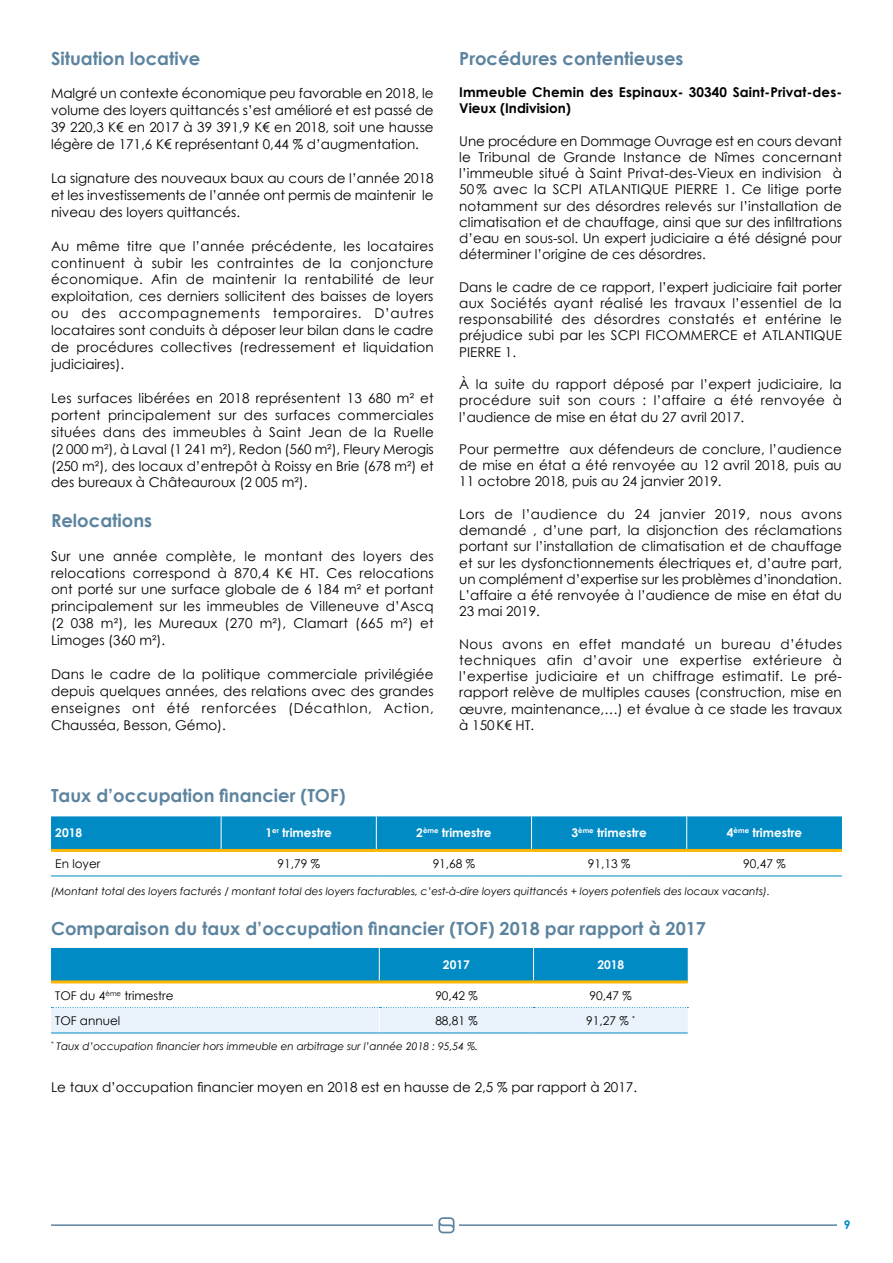
<style>
.page{position:relative;width:893px;height:1263px;background:#fff}
.page>*{position:absolute;margin:0;border:0;box-sizing:border-box;transform-origin:0 0}
.t1{font:700 18px "Century Gothic";color:#5d849f}
.t2{font:13.5px/16.2px "Century Gothic";color:#000;text-align:justify}
.t3{font:700 13.5px/16.2px "Century Gothic";letter-spacing:.01em;color:#000}
.t4{font:12px "Century Gothic";color:#000}
.t5{font:700 12px "Century Gothic";color:#fff}
.t6{font:700 12px "Century Gothic";color:#008bc5}
.t7{font:italic 10.5px "Century Gothic";color:#000}
</style>
<div class="page">
<hr style="left:51px;top:1224px;width:791px;height:2px;background:#5d849f">
<div style="left:837px;top:1212px;width:20px;height:24px;background:#fff"></div>
<div style="left:434px;top:1217px;width:25px;height:19px;background:#fff"></div>
<svg style="left:438px;top:1217px;width:17px;height:16px"></svg>
<svg style="left:51px;top:816px;width:791px;height:33px;background:#048dc5"></svg>
<hr style="left:51px;top:875px;width:170px;height:1px;background:#008bc5">
<hr style="left:221px;top:875px;width:155px;height:1px;background:#008bc5">
<hr style="left:376px;top:875px;width:155px;height:1px;background:#008bc5">
<hr style="left:531px;top:875px;width:156px;height:1px;background:#008bc5">
<hr style="left:687px;top:875px;width:155px;height:1px;background:#008bc5">
<hr style="left:51px;top:849px;width:170px;height:3px;background:#fab600">
<hr style="left:221px;top:849px;width:155px;height:3px;background:#fab600">
<hr style="left:376px;top:849px;width:155px;height:3px;background:#fab600">
<hr style="left:531px;top:849px;width:156px;height:3px;background:#fab600">
<hr style="left:687px;top:849px;width:155px;height:3px;background:#fab600">
<svg style="left:51px;top:948px;width:637px;height:85px"></svg>
<h1 class="t1" style="left:51px;top:44px;width:151px">Situation locative</h1>
<p class="t2" style="left:51px;top:85px;width:384px;line-height:17px">Malgré un contexte économique peu favorable en 2018, le volume des loyers quittancés s’est amélioré et est passé de 39 220,3 K€ en 2017 à 39 391,9 K€ en 2018, soit une hausse légère de 171,6 K€ représentant 0,44 % d’augmentation.</p>
<p class="t2" style="left:51px;top:169px;width:384px;line-height:17px">La signature des nouveaux baux au cours de l’année 2018 et les investissements de l’année ont permis de maintenir le niveau des loyers quittancés.</p>
<p class="t2" style="left:51px;top:237px;width:384px;line-height:17px">Au même titre que l’année précédente, les locataires continuent à subir les contraintes de la conjoncture économique. Afin de maintenir la rentabilité de leur exploitation, ces derniers sollicitent des baisses de loyers ou des accompagnements temporaires. D’autres locataires sont conduits à déposer leur bilan dans le cadre de procédures collectives (redressement et liquidation judiciaires).</p>
<p class="t2" style="left:51px;top:389px;width:384px;line-height:17px">Les surfaces libérées en 2018 représentent 13 680 m² et portent principalement sur des surfaces commerciales situées dans des immeubles à Saint Jean de la Ruelle (2 000 m²), à Laval (1 241 m²), Redon (560 m²), Fleury Merogis (250 m²), des locaux d’entrepôt à Roissy en Brie (678 m²) et des bureaux à Châteauroux (2 005 m²).</p>
<h1 class="t1" style="left:51px;top:507px;width:103px">Relocations</h1>
<p class="t2" style="left:51px;top:547px;width:384px;line-height:17px">Sur une année complète, le montant des loyers des relocations correspond à 870,4 K€ HT. Ces relocations ont porté sur une surface globale de 6 184 m² et portant principalement sur les immeubles de Villeneuve d’Ascq (2 038 m²), les Mureaux (270 m²), Clamart (665 m²) et Limoges (360 m²).</p>
<p class="t2" style="left:51px;top:665px;width:384px;line-height:17px">Dans le cadre de la politique commerciale privilégiée depuis quelques années, des relations avec des grandes enseignes ont été renforcées (Décathlon, Action, Chausséa, Besson, Gémo).</p>
<h1 class="t1" style="left:459px;top:44px;width:226px">Procédures contentieuses</h1>
<p class="t3" style="left:459px;top:83px;width:384px">Immeuble Chemin des Espinaux- 30340 Saint-Privat-des-<br>Vieux (Indivision)</p>
<p class="t2" style="left:459px;top:132px;width:384px">Une procédure en Dommage Ouvrage est en cours devant le Tribunal de Grande Instance de Nîmes concernant l’immeuble situé à Saint Privat-des-Vieux en indivision à 50% avec la SCPI ATLANTIQUE PIERRE 1. Ce litige porte notamment sur des désordres relevés sur l’installation de climatisation et de chauffage, ainsi que sur des infiltrations d’eau en sous-sol. Un expert judiciaire a été désigné pour déterminer l’origine de ces désordres.</p>
<p class="t2" style="left:459px;top:279px;width:384px">Dans le cadre de ce rapport, l’expert judiciaire fait porter aux Sociétés ayant réalisé les travaux l’essentiel de la responsabilité des désordres constatés et entérine le préjudice subi par les SCPI FICOMMERCE et ATLANTIQUE PIERRE 1.</p>
<p class="t2" style="left:459px;top:376px;width:384px">À la suite du rapport déposé par l’expert judiciaire, la procédure suit son cours : l’affaire a été renvoyée à l’audience de mise en état du 27 avril 2017.</p>
<p class="t2" style="left:459px;top:441px;width:384px">Pour permettre aux défendeurs de conclure, l’audience de mise en état a été renvoyée au 12 avril 2018, puis au 11 octobre 2018, puis au 24 janvier 2019.</p>
<p class="t2" style="left:459px;top:506px;width:384px">Lors de l’audience du 24 janvier 2019, nous avons demandé , d’une part, la disjonction des réclamations portant sur l’installation de climatisation et de chauffage et sur les dysfonctionnements électriques et, d’autre part, un complément d’expertise sur les problèmes d’inondation.<br>L’affaire a été renvoyée à l’audience de mise en état du 23 mai 2019.</p>
<p class="t2" style="left:459px;top:636px;width:384px">Nous avons en effet mandaté un bureau d’études techniques afin d’avoir une expertise extérieure à l’expertise judiciaire et un chiffrage estimatif. Le pré&shy;rapport relève de multiples causes (construction, mise en œuvre, maintenance,…) et évalue à ce stade les travaux à 150K€ HT.</p>
<h1 class="t1" style="left:51px;top:782px;width:296px">Taux d’occupation financier (TOF)</h1>
<p class="t5" style="left:55px;top:824px;width:28px">2018</p>
<p class="t5" style="left:265px;top:824px;width:68px">1<sup>er</sup> trimestre</p>
<p class="t5" style="left:416px;top:824px;width:77px">2<sup>ème</sup> trimestre</p>
<p class="t5" style="left:571px;top:824px;width:77px">3<sup>ème</sup> trimestre</p>
<p class="t5" style="left:727px;top:824px;width:77px">4<sup>ème</sup> trimestre</p>
<p class="t4" style="left:55px;top:855px;width:47px">En loyer</p>
<p class="t4" style="left:277px;top:855px;width:44px">91,79 %</p>
<p class="t4" style="left:433px;top:855px;width:44px">91,68 %</p>
<p class="t4" style="left:588px;top:855px;width:44px">91,13 %</p>
<p class="t4" style="left:743px;top:855px;width:44px">90,47 %</p>
<p class="t7" style="left:51px;top:884px;width:720px">(Montant total des loyers facturés / montant total des loyers facturables, c’est-à-dire loyers quittancés + loyers potentiels des locaux vacants).</p>
<h1 class="t1" style="left:51px;top:915px;width:656px">Comparaison du taux d’occupation financier (TOF) 2018 par rapport à 2017</h1>
<p class="t5" style="left:443px;top:955px;width:28px">2017</p>
<p class="t5" style="left:597px;top:955px;width:28px">2018</p>
<p class="t4" style="left:55px;top:987px;width:120px">TOF du 4<sup>ème</sup> trimestre</p>
<p class="t4" style="left:435px;top:987px;width:44px">90,42 %</p>
<p class="t4" style="left:589px;top:987px;width:44px">90,47 %</p>
<p class="t4" style="left:55px;top:1012px;width:67px">TOF annuel</p>
<p class="t4" style="left:435px;top:1012px;width:44px">88,81 %</p>
<p class="t4" style="left:586px;top:1012px;width:50px">91,27 % <sup>*</sup></p>
<p class="t7" style="left:51px;top:1038px;width:429px"><sup>*</sup> Taux d’occupation financier hors immeuble en arbitrage sur l’année 2018 : 95,54 %.</p>
<p class="t2" style="left:51px;top:1079px;width:588px">Le taux d’occupation financier moyen en 2018 est en hausse de 2,5 % par rapport à 2017.</p>
<p class="t6" style="left:844px;top:1215px;width:8px">9</p>
</div>
